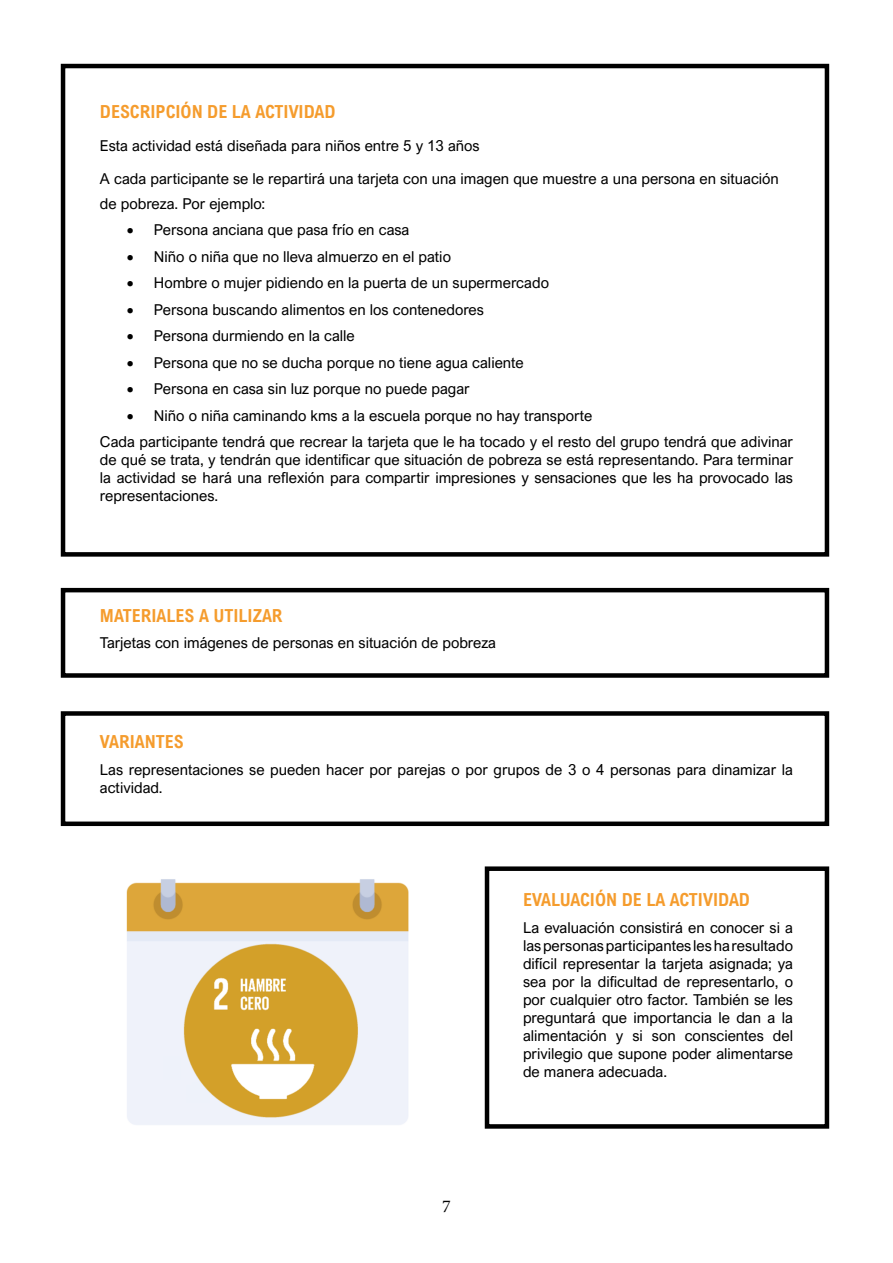
<style>
.page{position:relative;width:893px;height:1263px;background:#fff}
.page>*{position:absolute;margin:0;border:0;box-sizing:border-box;transform-origin:0 0}
.t1{font:700 18px "Arial Nova Cond";color:#f59c2d}
.t2{font:18px "Minion Pro";color:#000}
.t3{font:15px/18px "Arial Nova";color:#000}
</style>
<div class="page">
<div style="left:61px;top:64px;width:768px;height:493px;border:4px solid #000"></div>
<div style="left:61px;top:588px;width:768px;height:90px;border:4px solid #000"></div>
<div style="left:61px;top:711px;width:768px;height:115px;border:4px solid #000"></div>
<div style="left:485px;top:866px;width:344px;height:263px;border:4px solid #000"></div>
<img style="left:126px;top:879px;width:283px;height:246px">
<p class="t1" style="left:100px;top:100px;width:237px">DESCRIPCIÓN DE LA ACTIVIDAD</p>
<p class="t3" style="left:100px;top:136px;width:381px">Esta actividad está diseñada para niños entre 5 y 13 años</p>
<p class="t3" style="left:100px;top:166px;width:680px;line-height:24.8px">A cada participante se le repartirá una tarjeta con una imagen que muestre a una persona en situación de pobreza. Por ejemplo:</p>
<p class="t3" style="left:127px;top:221px;width:284px">• Persona anciana que pasa frío en casa</p>
<p class="t3" style="left:127px;top:248px;width:326px">• Niño o niña que no lleva almuerzo en el patio</p>
<p class="t3" style="left:127px;top:274px;width:424px">• Hombre o mujer pidiendo en la puerta de un supermercado</p>
<p class="t3" style="left:127px;top:301px;width:358px">• Persona buscando alimentos en los contenedores</p>
<p class="t3" style="left:127px;top:327px;width:229px">• Persona durmiendo en la calle</p>
<p class="t3" style="left:127px;top:354px;width:398px">• Persona que no se ducha porque no tiene agua caliente</p>
<p class="t3" style="left:127px;top:380px;width:344px">• Persona en casa sin luz porque no puede pagar</p>
<p class="t3" style="left:100px;top:402px;width:695px;line-height:26.5px;text-indent:27px">• Niño o niña caminando kms a la escuela porque no hay transporte<br>Cada participante tendrá que recrear la tarjeta que le ha tocado y el resto del grupo tendrá que adivinar</p>
<p class="t3" style="left:100px;top:451px;width:695px;text-align:justify">de qué se trata, y tendrán que identificar que situación de pobreza se está representando. Para terminar la actividad se hará una reflexión para compartir impresiones y sensaciones que les ha provocado las representaciones.</p>
<p class="t1" style="left:100px;top:604px;width:184px">MATERIALES A UTILIZAR</p>
<p class="t3" style="left:100px;top:634px;width:398px">Tarjetas con imágenes de personas en situación de pobreza</p>
<p class="t1" style="left:100px;top:730px;width:85px">VARIANTES</p>
<p class="t3" style="left:100px;top:760px;width:695px">Las representaciones se pueden hacer por parejas o por grupos de 3 o 4 personas para dinamizar la actividad.</p>
<p class="t2" style="left:442px;top:1194px;width:10px">7</p>
<p class="t1" style="left:523px;top:889px;width:228px">EVALUACIÓN DE LA ACTIVIDAD</p>
<p class="t3" style="left:523px;top:919px;width:272px;text-align:justify">La evaluación consistirá en conocer si a las personas participantes les ha resultado difícil representar la tarjeta asignada; ya sea por la dificultad de representarlo, o por cualquier otro factor. También se les preguntará que importancia le dan a la alimentación y si son conscientes del privilegio que supone poder alimentarse de manera adecuada.</p>
</div>
